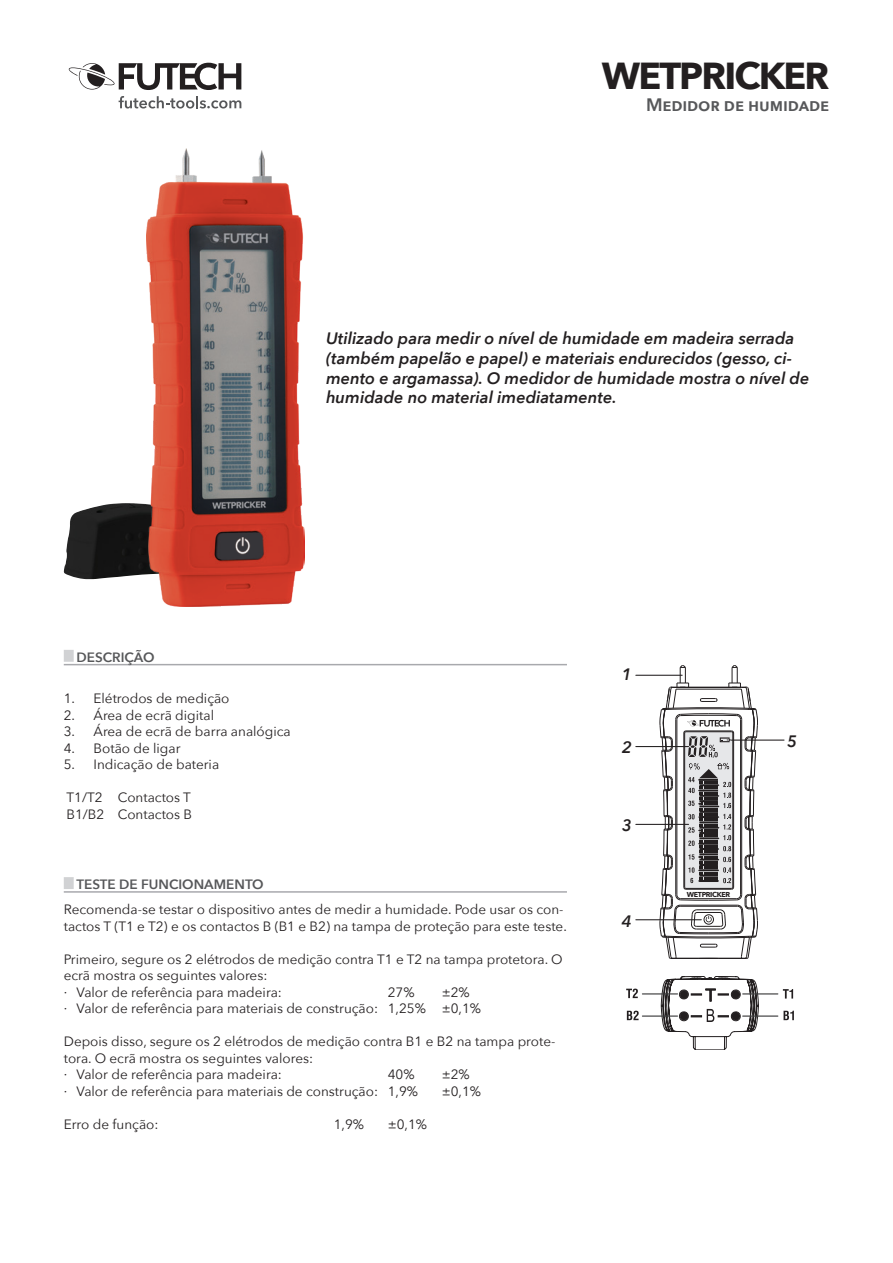
<style>
.page{position:relative;width:893px;height:1263px;background:#fff}
.page>*{position:absolute;margin:0;border:0;box-sizing:border-box;transform-origin:0 0}
.t1{font:700 37.5px "Avenir Next";letter-spacing:-.05em;color:#231f20}
.t2{font:600 18px "Avenir Next";letter-spacing:-.01em;color:#57585a}
.Tekst{font:italic 600 16.5px/19.8px "Avenir Next";color:#231f20}
.Tekst-2{font:13.5px/16.5px "Avenir Next";color:#231f20}
.NUMBERS{font:13.5px "Avenir Next";color:#231f20}
.TIT_NIV_1{font:600 13.5px "Avenir Next";color:#57585a}
.t3{font:700 7.2px "Avenir Next";letter-spacing:-.05em;color:#231f20}
</style>
<div class="page">
<svg style="left:68px;top:63px;width:173px;height:27px"></svg>
<svg style="left:119px;top:96px;width:122px;height:13px"></svg>
<img style="left:64px;top:503px;width:82px;height:76px">
<img style="left:146px;top:149px;width:159px;height:458px">
<div style="left:64px;top:650px;width:10px;height:12px;background:#d1d2d4"></div>
<hr style="left:64px;top:664px;width:503px;height:1px;background:#a8a9ad">
<div style="left:64px;top:877px;width:10px;height:12px;background:#d1d2d4"></div>
<hr style="left:64px;top:891px;width:503px;height:2px;background:#a8a9ad">
<svg style="left:660px;top:665px;width:98px;height:294px"></svg>
<hr style="left:636px;top:746px;width:52px;height:1px;background:#231f20">
<hr style="left:636px;top:675px;width:46px;height:1px;background:#231f20">
<hr style="left:731px;top:739px;width:53px;height:2px;background:#231f20">
<hr style="left:636px;top:824px;width:52px;height:1px;background:#231f20">
<hr style="left:636px;top:919px;width:65px;height:1px;background:#231f20">
<svg style="left:661px;top:976px;width:98px;height:74px"></svg>
<hr style="left:743px;top:993px;width:35px;height:1px;background:#3e3e3f">
<hr style="left:743px;top:1015px;width:35px;height:2px;background:#3e3e3f">
<hr style="left:642px;top:993px;width:35px;height:1px;background:#3e3e3f">
<hr style="left:642px;top:1015px;width:35px;height:2px;background:#3e3e3f">
<svg style="left:626px;top:988px;width:12px;height:10px"></svg>
<svg style="left:783px;top:989px;width:10px;height:9px"></svg>
<svg style="left:627px;top:1011px;width:12px;height:9px"></svg>
<svg style="left:784px;top:1011px;width:10px;height:9px"></svg>
<p class="t1" style="left:602px;top:44px;width:229px">WETPRICKER</p>
<p class="t2" style="left:646px;top:89px;width:185px">Medidor de humidade</p>
<p class="Tekst" style="left:326px;top:328px;width:485px">Utilizado para medir o nível de humidade em madeira serrada (também papelão e papel) e materiais endurecidos (gesso, ci&shy;mento e argamassa). O medidor de humidade mostra o nível de humidade no material imediatamente.</p>
<p class="TIT_NIV_1" style="left:77px;top:645px;width:79px">DESCRIÇÃO</p>
<p class="Tekst-2" style="left:64px;top:690px;width:167px">1. Elétrodos de medição</p>
<p class="Tekst-2" style="left:64px;top:706px;width:152px">2. Área de ecrã digital</p>
<p class="Tekst-2" style="left:64px;top:723px;width:228px">3. Área de ecrã de barra analógica</p>
<p class="Tekst-2" style="left:64px;top:739px;width:118px">4. Botão de ligar</p>
<p class="Tekst-2" style="left:64px;top:756px;width:157px">5. Indicação de bateria</p>
<p class="NUMBERS" style="left:67px;top:786px;width:126px">T1/T2 Contactos T</p>
<p class="NUMBERS" style="left:67px;top:803px;width:127px">B1/B2 Contactos B</p>
<p class="Tekst" style="left:622px;top:664px;width:12px">1</p>
<p class="Tekst" style="left:622px;top:737px;width:12px">2</p>
<p class="Tekst" style="left:787px;top:731px;width:12px">5</p>
<p class="Tekst" style="left:622px;top:815px;width:12px">3</p>
<p class="TIT_NIV_1" style="left:77px;top:873px;width:189px">TESTE DE FUNCIONAMENTO</p>
<p class="Tekst-2" style="left:64px;top:900px;width:505px">Recomenda-se testar o dispositivo antes de medir a humidade. Pode usar os con&shy;tactos T (T1 e T2) e os contactos B (B1 e B2) na tampa de proteção para este teste.</p>
<p class="Tekst-2" style="left:64px;top:950px;width:500px">Primeiro, segure os 2 elétrodos de medição contra T1 e T2 na tampa protetora. O ecrã mostra os seguintes valores:</p>
<p class="Tekst-2" style="left:64px;top:983px;width:220px">· Valor de referência para madeira:</p>
<p class="Tekst-2" style="left:388px;top:983px;width:28px">27%</p>
<p class="Tekst-2" style="left:442px;top:983px;width:30px">±2%</p>
<p class="Tekst-2" style="left:64px;top:999px;width:419px">· Valor de referência para materiais de construção: 1,25% ±0,1%</p>
<p class="Tekst-2" style="left:64px;top:1032px;width:493px">Depois disso, segure os 2 elétrodos de medição contra B1 e B2 na tampa prote&shy;tora. O ecrã mostra os seguintes valores:</p>
<p class="Tekst-2" style="left:64px;top:1065px;width:220px">· Valor de referência para madeira:</p>
<p class="Tekst-2" style="left:388px;top:1065px;width:28px">40%</p>
<p class="Tekst-2" style="left:442px;top:1065px;width:30px">±2%</p>
<p class="Tekst-2" style="left:64px;top:1082px;width:356px">· Valor de referência para materiais de construção: 1,9%</p>
<p class="Tekst-2" style="left:442px;top:1082px;width:41px">±0,1%</p>
<p class="Tekst-2" style="left:64px;top:1115px;width:96px">Erro de função:</p>
<p class="Tekst-2" style="left:334px;top:1115px;width:32px">1,9%</p>
<p class="Tekst-2" style="left:388px;top:1115px;width:41px">±0,1%</p>
<p class="Tekst" style="left:622px;top:910px;width:12px">4</p>
<p class="t3" style="left:687px;top:888px;width:45px">WETPRICKER</p>
</div>
